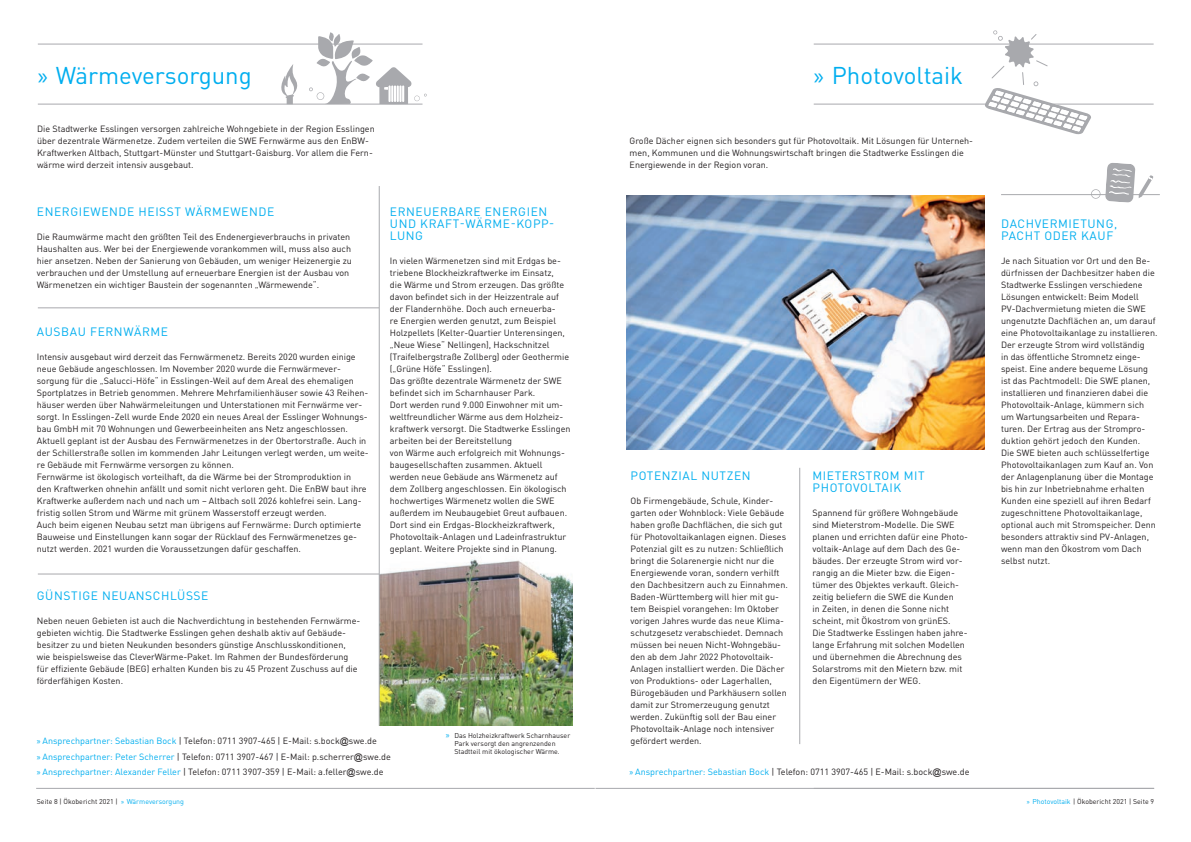
<style>
.page{position:relative;width:1191px;height:842px;background:#fff}
.page>*{position:absolute;margin:0;border:0;box-sizing:border-box;transform-origin:0 0}
.t1{font:24px "DIN Pro";color:#00aeef}
.t2{font:12px/12px "DIN Pro";letter-spacing:.05em;color:#00aeef}
.t3{font:9px/12px "DIN Pro";color:#231f20}
.t4{font:7px/8.4px "DIN Pro";color:#231f20}
.t5{font:7px "DIN Pro";color:#00aeef}
.s1{font-family:"Myriad Pro"}
.s2{font-family:"Myriad Pro";color:#00aeef}
.s3{color:#00aeef}
.s4{font-family:"Arial"}
.s5{font-family:"Myriad Pro";font-size:9px;color:#00aeef}
</style>
<div class="page">
<hr style="left:595px;top:788px;width:559px;height:1px;background:#a8a9ad">
<img style="left:380px;top:553px;width:193px;height:173px">
<svg style="left:309px;top:32px;width:118px;height:72px"></svg>
<svg style="left:277px;top:64px;width:23px;height:40px"></svg>
<hr style="left:36px;top:788px;width:559px;height:1px;background:#a8a9ad">
<hr style="left:799px;top:468px;width:1px;height:276px;background:#a8a9ad">
<img style="left:626px;top:195px;width:358px;height:254px">
<hr style="left:1001px;top:194px;width:158px;height:1px;background:#a8a9ad">
<svg style="left:1091px;top:163px;width:63px;height:40px"></svg>
<hr style="left:38px;top:308px;width:341px;height:1px;background:#a8a9ad">
<hr style="left:38px;top:574px;width:341px;height:1px;background:#a8a9ad">
<hr style="left:379px;top:186px;width:1px;height:540px;background:#a8a9ad">
<hr style="left:813px;top:44px;width:340px;height:1px;background:#a8a9ad">
<hr style="left:813px;top:104px;width:340px;height:1px;background:#a8a9ad">
<hr style="left:38px;top:44px;width:384px;height:1px;background:#a8a9ad">
<hr style="left:38px;top:104px;width:384px;height:1px;background:#a8a9ad">
<svg style="left:984px;top:30px;width:107px;height:104px"></svg>
<h1 class="t1" style="left:38px;top:59px;width:215px"><span class="s1">»</span> Wärmeversorgung</h1>
<h1 class="t1" style="left:813px;top:59px;width:151px"><span class="s1">»</span> Photovoltaik</h1>
<p class="t3" style="left:37px;top:122px;width:339px">Die Stadtwerke Esslingen versorgen zahlreiche Wohngebiete in der Region Esslingen über dezentrale Wärmenetze. Zudem verteilen die SWE Fernwärme aus den EnBW-Kraftwerken Altbach, Stuttgart-Münster und Stuttgart-Gaisburg. Vor allem die Fern&shy;wärme wird derzeit intensiv ausgebaut.</p>
<h2 class="t2" style="left:37px;top:205px;width:239px">ENERGIEWENDE HEISST WÄRMEWENDE</h2>
<p class="t3" style="left:37px;top:230px;width:317px">Die Raumwärme macht den größten Teil des Endenergieverbrauchs in privaten Haushalten aus. Wer bei der Energiewende vorankommen will, muss also auch hier ansetzen. Neben der Sanierung von Gebäuden, um weniger Heizenergie zu verbrauchen und der Umstellung auf erneuerbare Energien ist der Ausbau von Wärmenetzen ein wichtiger Baustein der sogenannten „Wärmewende“.</p>
<h2 class="t2" style="left:37px;top:325px;width:133px">AUSBAU FERNWÄRME</h2>
<p class="t3" style="left:37px;top:350px;width:333px">Intensiv ausgebaut wird derzeit das Fernwärmenetz. Bereits 2020 wurden einige neue Gebäude angeschlossen. Im November 2020 wurde die Fernwärmever&shy;sorgung für die „Salucci-Höfe“ in Esslingen-Weil auf dem Areal des ehemaligen Sportplatzes in Betrieb genommen. Mehrere Mehrfamilienhäuser sowie 43 Reihen&shy;häuser werden über Nahwärmeleitungen und Unterstationen mit Fernwärme ver&shy;sorgt. In Esslingen-Zell wurde Ende 2020 ein neues Areal der Esslinger Wohnungs&shy;bau GmbH mit 70 Wohnungen und Gewerbeeinheiten ans Netz angeschlossen.<br>Aktuell geplant ist der Ausbau des Fernwärmenetzes in der Obertorstraße. Auch in der Schillerstraße sollen im kommenden Jahr Leitungen verlegt werden, um weite&shy;re Gebäude mit Fernwärme versorgen zu können.<br>Fernwärme ist ökologisch vorteilhaft, da die Wärme bei der Stromproduktion in<br>den Kraftwerken ohnehin anfällt und somit nicht verloren geht. Die EnBW baut ihre Kraftwerke außerdem nach und nach um – Altbach soll 2026 kohlefrei sein. Lang&shy;fristig sollen Strom und Wärme mit grünem Wasserstoff erzeugt werden.<br>Auch beim eigenen Neubau setzt man übrigens auf Fernwärme: Durch optimierte Bauweise und Einstellungen kann sogar der Rücklauf des Fernwärmenetzes ge&shy;nutzt werden. 2021 wurden die Voraussetzungen dafür geschaffen.</p>
<h2 class="t2" style="left:37px;top:589px;width:173px">GÜNSTIGE NEUANSCHLÜSSE</h2>
<p class="t3" style="left:37px;top:614px;width:325px">Neben neuen Gebieten ist auch die Nachverdichtung in bestehenden Fernwärme&shy;gebieten wichtig. Die Stadtwerke Esslingen gehen deshalb aktiv auf Gebäude&shy;besitzer zu und bieten Neukunden besonders günstige Anschlusskonditionen, wie beispielsweise das CleverWärme-Paket. Im Rahmen der Bundesförderung für effiziente Gebäude (BEG) erhalten Kunden bis zu 45 Prozent Zuschuss auf die förderfähigen Kosten.</p>
<h2 class="t2" style="left:390px;top:205px;width:166px">ERNEUERBARE ENERGIEN<br>UND KRAFT-WÄRME-KOPP-<br>LUNG</h2>
<p class="t3" style="left:390px;top:254px;width:182px">In vielen Wärmenetzen sind mit Erdgas be&shy;triebene Blockheizkraftwerke im Einsatz,<br>die Wärme und Strom erzeugen. Das größte davon befindet sich in der Heizzentrale auf der Flandernhöhe. Doch auch erneuerba-<br>re Energien werden genutzt, zum Beispiel Holzpellets (Kelter-Quartier Unterensingen, „Neue Wiese“ Nellingen), Hackschnitzel (Traifelbergstraße Zollberg) oder Geothermie („Grüne Höfe“ Esslingen).<br>Das größte dezentrale Wärmenetz der SWE befindet sich im Scharnhauser Park.<br>Dort werden rund 9.000 Einwohner mit um&shy;weltfreundlicher Wärme aus dem Holzheiz&shy;kraftwerk versorgt. Die Stadtwerke Esslingen arbeiten bei der Bereitstellung<br>von Wärme auch erfolgreich mit Wohnungs&shy;baugesellschaften zusammen. Aktuell werden neue Gebäude ans Wärmenetz auf dem Zollberg angeschlossen. Ein ökologisch hochwertiges Wärmenetz wollen die SWE außerdem im Neubaugebiet Greut aufbauen.<br>Dort sind ein Erdgas-Blockheizkraftwerk, Photovoltaik-Anlagen und Ladeinfrastruktur geplant. Weitere Projekte sind in Planung.</p>
<p class="t3" style="left:37px;top:734px;width:341px"><span class="s2">»</span> <span class="s3">Ansprechpartner: Sebastian Bock</span> | Telefon: 0711 3907-465 | E-Mail: s.bock<span class="s4">@</span>swe.de</p>
<p class="t3" style="left:37px;top:750px;width:355px"><span class="s2">»</span> <span class="s3">Ansprechpartner: Peter Scherrer</span> | Telefon: 0711 3907-467 | E-Mail: p.scherrer<span class="s4">@</span>swe.de</p>
<p class="t3" style="left:37px;top:765px;width:348px"><span class="s2">»</span> <span class="s3">Ansprechpartner: Alexander Feller</span> | Telefon: 0711 3907-359 | E-Mail: a.feller<span class="s4">@</span>swe.de</p>
<p class="t4" style="left:454px;top:730px;width:117px;text-indent:-9px"><span class="s5">»</span> Das Holzheizkraftwerk Scharnhauser<br>Park versorgt den angrenzenden<br>Stadtteil mit ökologischer Wärme.</p>
<p class="t3" style="left:629px;top:134px;width:345px">Große Dächer eignen sich besonders gut für Photovoltaik. Mit Lösungen für Unterneh&shy;men, Kommunen und die Wohnungswirtschaft bringen die Stadtwerke Esslingen die<br>Energiewende in der Region voran.</p>
<h2 class="t2" style="left:630px;top:469px;width:122px">POTENZIAL NUTZEN</h2>
<p class="t3" style="left:630px;top:494px;width:159px">Ob Firmengebäude, Schule, Kinder&shy;garten oder Wohnblock: Viele Gebäude haben große Dachflächen, die sich gut für Photovoltaikanlagen eignen. Dieses Potenzial gilt es zu nutzen: Schließlich bringt die Solarenergie nicht nur die Energiewende voran, sondern verhilft den Dachbesitzern auch zu Einnahmen.<br>Baden-Württemberg will hier mit gu&shy;tem Beispiel vorangehen: Im Oktober vorigen Jahres wurde das neue Klima&shy;schutzgesetz verabschiedet. Demnach müssen bei neuen Nicht-Wohngebäu&shy;den ab dem Jahr 2022 Photovoltaik-Anlagen installiert werden. Die Dächer von Produktions- oder Lagerhallen, Bürogebäuden und Parkhäusern sollen damit zur Stromerzeugung genutzt werden. Zukünftig soll der Bau einer Photovoltaik-Anlage noch intensiver gefördert werden.</p>
<h2 class="t2" style="left:812px;top:469px;width:114px">MIETERSTROM MIT<br>PHOTOVOLTAIK</h2>
<p class="t3" style="left:812px;top:506px;width:157px">Spannend für größere Wohngebäude sind Mieterstrom-Modelle. Die SWE planen und errichten dafür eine Photo&shy;voltaik-Anlage auf dem Dach des Ge&shy;bäudes. Der erzeugte Strom wird vor&shy;rangig an die Mieter bzw. die Eigen&shy;tümer des Objektes verkauft. Gleich&shy;zeitig beliefern die SWE die Kunden<br>in Zeiten, in denen die Sonne nicht scheint, mit Ökostrom von grünES.<br>Die Stadtwerke Esslingen haben jahre&shy;lange Erfahrung mit solchen Modellen und übernehmen die Abrechnung des Solarstroms mit den Mietern bzw. mit den Eigentümern der WEG.</p>
<p class="t3" style="left:629px;top:765px;width:341px"><span class="s2">»</span> <span class="s3">Ansprechpartner: Sebastian Bock</span> | Telefon: 0711 3907-465 | E-Mail: s.bock<span class="s4">@</span>swe.de</p>
<h2 class="t2" style="left:1001px;top:217px;width:118px">DACHVERMIETUNG,<br>PACHT ODER KAUF</h2>
<p class="t3" style="left:1001px;top:254px;width:158px">Je nach Situation vor Ort und den Be&shy;dürfnissen der Dachbesitzer haben die Stadtwerke Esslingen verschiedene Lösungen entwickelt: Beim Modell PV-Dachvermietung mieten die SWE ungenutzte Dachflächen an, um darauf eine Photovoltaikanlage zu installieren.<br>Der erzeugte Strom wird vollständig<br>in das öffentliche Stromnetz einge&shy;speist. Eine andere bequeme Lösung ist das Pachtmodell: Die SWE planen, installieren und finanzieren dabei die Photovoltaik-Anlage, kümmern sich um Wartungsarbeiten und Repara&shy;turen. Der Ertrag aus der Strompro&shy;duktion gehört jedoch den Kunden.<br>Die SWE bieten auch schlüsselfertige Photovoltaikanlagen zum Kauf an. Von der Anlagenplanung über die Montage bis hin zur Inbetriebnahme erhalten Kunden eine speziell auf ihren Bedarf zugeschnittene Photovoltaikanlage, optional auch mit Stromspeicher. Denn besonders attraktiv sind PV-Anlagen, wenn man den Ökostrom vom Dach selbst nutzt.</p>
<p class="t4" style="left:37px;top:797px;width:82px">Seite 8 | Ökobericht 2021 |</p>
<p class="t5" style="left:121px;top:797px;width:64px"><span class="s1">»</span> Wärmeversorgung</p>
<p class="t4" style="left:1026px;top:797px;width:129px"><span class="s2">»</span> <span class="s3">Photovoltaik</span> | Ökobericht 2021 | Seite 9</p>
</div>
